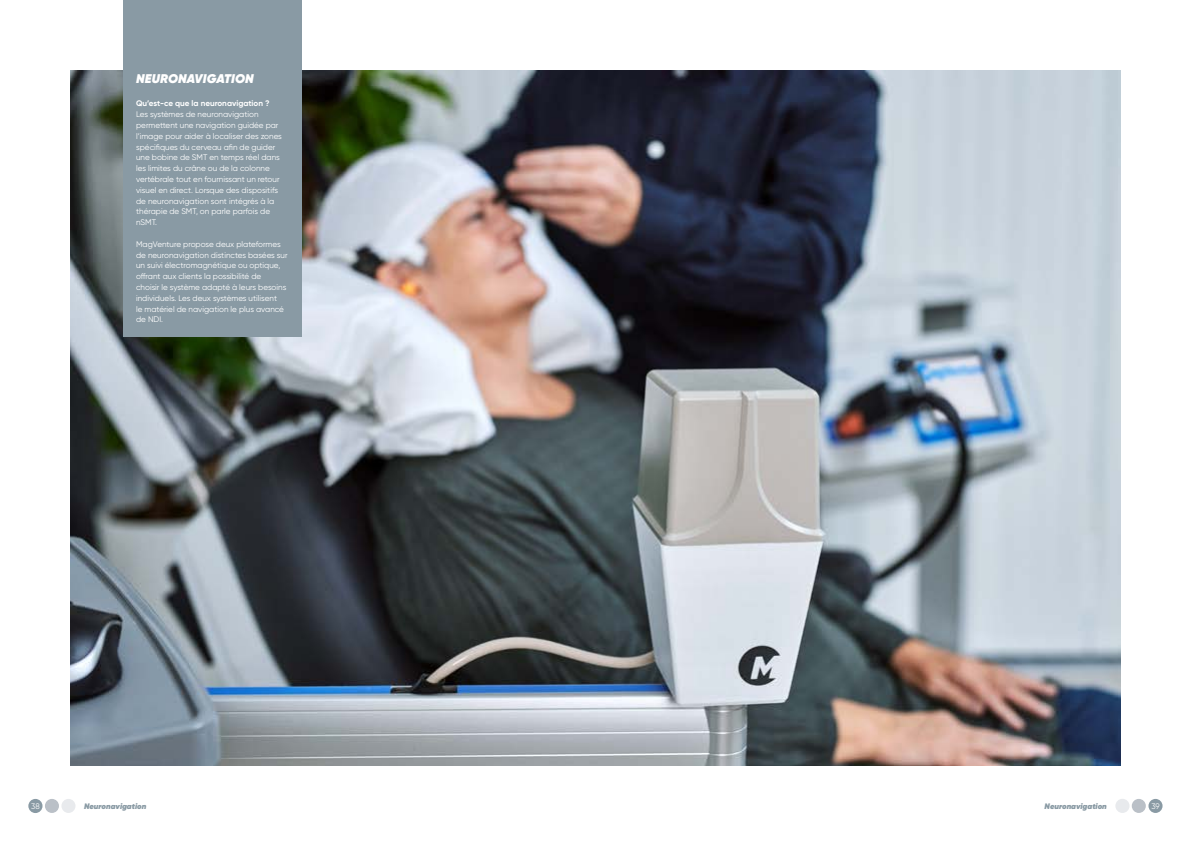
<style>
.page{position:relative;width:1191px;height:842px;background:#fff}
.page>*{position:absolute;margin:0;border:0;box-sizing:border-box;transform-origin:0 0}
.t1{font:italic 800 12.6px "Gilroy";letter-spacing:.01em;color:#fff}
.t2{font:8.1px/10.8px "Gilroy";color:#fff}
.t3{font:700 8.1px "Gilroy";color:#fff}
.t4{font:italic 800 8px "Gilroy";color:#899aa4}
.t5{font:8px "Gilroy";color:#fff}
</style>
<div class="page">
<img style="left:71px;top:71px;width:1049px;height:694px">
<div style="left:123px;top:0;width:179px;height:337px;background:#899aa4"></div>
<div style="left:1115px;top:799px;width:14px;height:14px;background:#e8eaed;border-radius:50%"></div>
<div style="left:1131px;top:799px;width:14px;height:14px;background:#bac0c7;border-radius:50%"></div>
<div style="left:1148px;top:799px;width:14px;height:14px;background:#899aa4;border-radius:50%"></div>
<div style="left:28px;top:799px;width:14px;height:14px;background:#899aa4;border-radius:50%"></div>
<div style="left:45px;top:799px;width:14px;height:14px;background:#bac0c7;border-radius:50%"></div>
<div style="left:61px;top:799px;width:14px;height:14px;background:#e8eaed;border-radius:50%"></div>
<p class="t1" style="left:136px;top:70px;width:119px">NEURONAVIGATION</p>
<p class="t3" style="left:136px;top:99px;width:135px">Qu’est-ce que la neuronavigation ?</p>
<p class="t2" style="left:136px;top:109px;width:147px">Les systèmes de neuronavigation permettent une navigation guidée par l’image pour aider à localiser des zones spécifiques du cerveau afin de guider une bobine de SMT en temps réel dans les limites du crâne ou de la colonne vertébrale tout en fournissant un retour visuel en direct. Lorsque des dispositifs de neuronavigation sont intégrés à la thérapie de SMT, on parle parfois de nSMT.</p>
<p class="t2" style="left:136px;top:238px;width:153px">MagVenture propose deux plateformes de neuronavigation distinctes basées sur un suivi électromagnétique ou optique, offrant aux clients la possibilité de<br>choisir le système adapté à leurs besoins individuels. Les deux systèmes utilisent<br>le matériel de navigation le plus avancé de NDI.</p>
<p class="t5" style="left:31px;top:801px;width:10px">38</p>
<p class="t4" style="left:84px;top:801px;width:64px">Neuronavigation</p>
<p class="t4" style="left:1044px;top:801px;width:64px">Neuronavigation</p>
<p class="t5" style="left:1151px;top:801px;width:10px">39</p>
</div>
